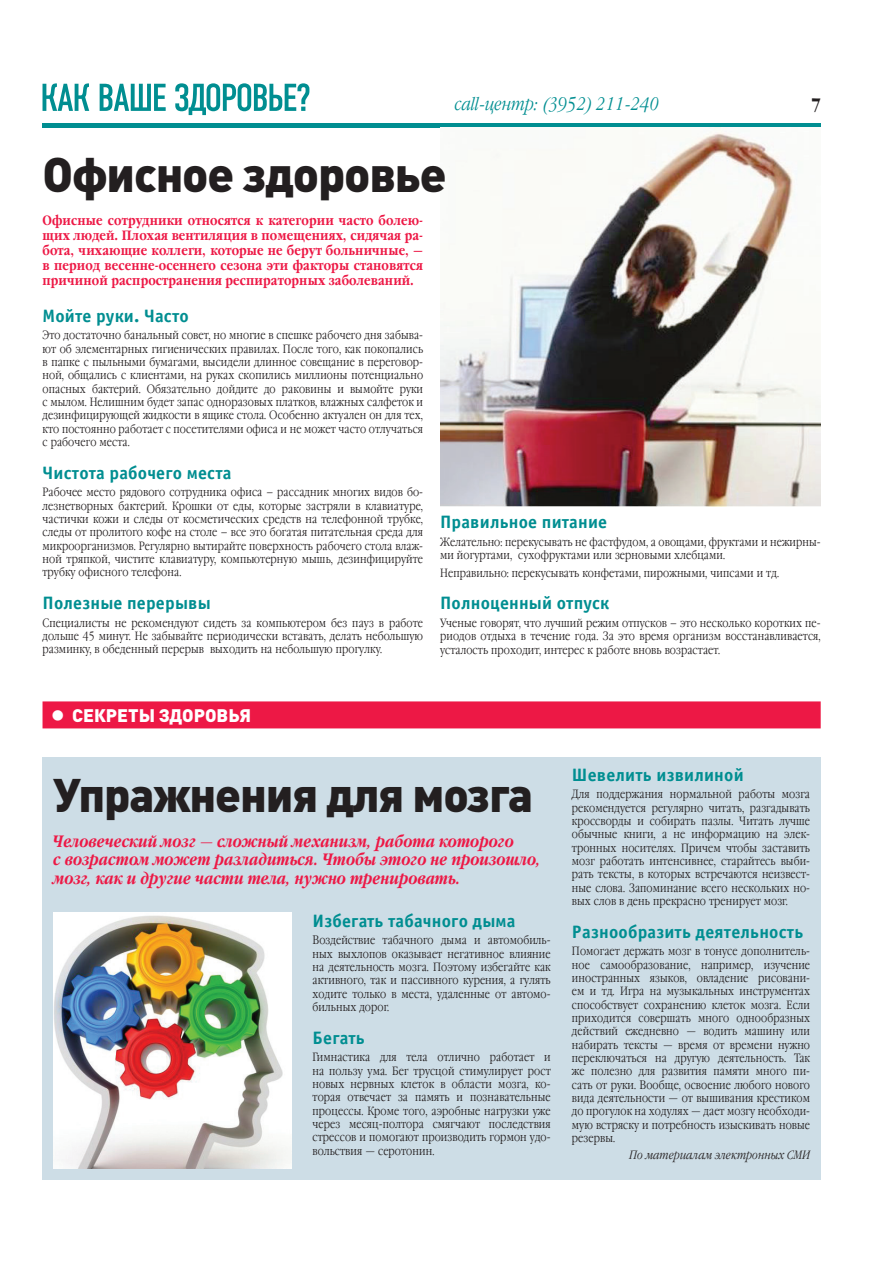
<style>
.page{position:relative;width:893px;height:1263px;background:#fff}
.page>*{position:absolute;margin:0;border:0;box-sizing:border-box;transform-origin:0 0}
.t1{font:900 48px "DIN Cyr";letter-spacing:-.025em;color:#231f20}
.t2{font:900 46.5px "DIN Cyr";letter-spacing:-.025em;color:#231f20}
.t3{font:700 18px "Officina Sans C";letter-spacing:.01em;color:#008e91}
.t4{font:italic 300 18px "Garamond Narrow C";color:#008e91}
.t5{font:900 18px "DIN Cyr";color:#fff}
.t6{font:700 18px "Garamond Narrow C";color:#231f20}
.t7{font:italic 700 16.5px/18.3px "Garamond Narrow C";letter-spacing:.01em;color:#ed1845}
.t8{font:700 13.5px/15px "Garamond Narrow C";letter-spacing:.01em;color:#ed1845;text-align:justify}
.t9{font:300 12px/13.4px "Garamond Narrow C";letter-spacing:.01em;color:#231f20;text-align:justify}
.t10{font:italic 300 12px "Garamond Narrow C";letter-spacing:.01em;color:#231f20}
</style>
<div class="page">
<div style="left:43px;top:123px;width:778px;height:5px;background:#008e91"></div>
<svg style="left:43px;top:83px;width:266px;height:32px"></svg>
<img style="left:440px;top:130px;width:381px;height:376px">
<div style="left:43px;top:757px;width:778px;height:422px;background:#cddde6"></div>
<img style="left:53px;top:913px;width:238px;height:256px">
<div style="left:43px;top:701px;width:778px;height:27px;background:#ed1845"></div>
<h3 class="t4" style="left:454px;top:94px;width:206px">call-центр: (3952) 211-240</h3>
<h3 class="t6" style="left:812px;top:95px;width:10px">7</h3>
<h1 class="t1" style="left:43px;top:142px;width:406px">Офисное здоровье</h1>
<p class="t8" style="left:43px;top:213px;width:382px">Офисные сотрудники относятся к категории часто болею&shy;щих людей. Плохая вентиляция в помещениях, сидячая ра&shy;бота, чихающие коллеги, которые не берут больничные, — в период весенне-осеннего сезона эти факторы становятся причиной распространения респираторных заболеваний.</p>
<h3 class="t3" style="left:43px;top:306px;width:148px">Мойте руки. Часто</h3>
<p class="t9" style="left:43px;top:329px;width:382px">Это достаточно банальный совет, но многие в спешке рабочего дня забыва&shy;ют об элементарных гигиенических правилах. После того, как покопались в папке с пыльными бумагами, высидели длинное совещание в переговор&shy;ной, общались с клиентами, на руках скопились миллионы потенциально опасных бактерий. Обязательно дойдите до раковины и вымойте руки с мылом. Нелишним будет запас одноразовых платков, влажных салфеток и дезинфицирующей жидкости в ящике стола. Особенно актуален он для тех, кто постоянно работает с посетителями офиса и не может часто отлучаться с рабочего места.</p>
<h3 class="t3" style="left:43px;top:462px;width:190px">Чистота рабочего места</h3>
<p class="t9" style="left:43px;top:486px;width:382px">Рабочее место рядового сотрудника офиса – рассадник многих видов бо&shy;лезнетворных бактерий. Крошки от еды, которые застряли в клавиатуре, частички кожи и следы от косметических средств на телефонной трубке, следы от пролитого кофе на столе – все это богатая питательная среда для микроорганизмов. Регулярно вытирайте поверхность рабочего стола влаж&shy;ной тряпкой, чистите клавиатуру, компьютерную мышь, дезинфицируйте трубку офисного телефона.</p>
<h3 class="t3" style="left:43px;top:593px;width:170px">Полезные перерывы</h3>
<p class="t9" style="left:43px;top:616px;width:382px">Специалисты не рекомендуют сидеть за компьютером без пауз в работе дольше 45 минут. Не забывайте периодически вставать, делать небольшую разминку, в обеденный перерыв выходить на небольшую прогулку.</p>
<h3 class="t3" style="left:440px;top:512px;width:169px">Правильное питание</h3>
<p class="t9" style="left:440px;top:535px;width:382px">Желательно: перекусывать не фастфудом, а овощами, фруктами и нежирны&shy;ми йогуртами, сухофруктами или зерновыми хлебцами.</p>
<p class="t9" style="left:440px;top:566px;width:340px">Неправильно: перекусывать конфетами, пирожными, чипсами и тд.</p>
<h3 class="t3" style="left:440px;top:593px;width:171px">Полноценный отпуск</h3>
<p class="t9" style="left:440px;top:617px;width:382px">Ученые говорят, что лучший режим отпусков – это несколько коротких пе&shy;риодов отдыха в течение года. За это время организм восстанавливается, усталость проходит, интерес к работе вновь возрастает.</p>
<h3 class="t5" style="left:72px;top:703px;width:181px">Секреты здоров ья</h3>
<h2 class="t2" style="left:53px;top:763px;width:481px">Упражнения для мозга</h2>
<h3 class="t7" style="left:53px;top:833px;width:489px">Человеческий мозг — сложный механизм, работа которого<br>с возрастом может разладиться. Чтобы этого не произошло, мозг, как и другие части тела, нужно тренировать.</h3>
<h3 class="t3" style="left:313px;top:910px;width:205px">Избегать табачного дыма</h3>
<p class="t9" style="left:313px;top:934px;width:240px">Воздействие табачного дыма и автомобиль&shy;ных выхлопов оказывает негативное влияние на деятельность мозга. Поэтому избегайте как активного, так и пассивного курения, а гулять ходите только в места, удаленные от автомо&shy;бильных дорог.</p>
<h3 class="t3" style="left:313px;top:1027px;width:54px">Бегать</h3>
<p class="t9" style="left:313px;top:1051px;width:240px">Гимнастика для тела отлично работает и на пользу ума. Бег трусцой стимулирует рост новых нервных клеток в области мозга, ко&shy;торая отвечает за память и познавательные процессы. Кроме того, аэробные нагрузки уже через месяц-полтора смягчают последствия стрессов и помогают производить гормон удо&shy;вольствия — серотонин.</p>
<h3 class="t3" style="left:572px;top:765px;width:173px">Шевелить извилиной</h3>
<p class="t9" style="left:572px;top:788px;width:240px">Для поддержания нормальной работы мозга рекомендуется регулярно читать, разгадывать кроссворды и собирать пазлы. Читать лучше обычные книги, а не информацию на элек&shy;тронных носителях. Причем чтобы заставить мозг работать интенсивнее, старайтесь выби&shy;рать тексты, в которых встречаются неизвест&shy;ные слова. Запоминание всего нескольких но&shy;вых слов в день прекрасно тренирует мозг.</p>
<h3 class="t3" style="left:572px;top:921px;width:233px">Разнообразить деятельность</h3>
<p class="t9" style="left:572px;top:945px;width:240px">Помогает держать мозг в тонусе дополнитель&shy;ное самообразование, например, изучение иностранных языков, овладение рисовани&shy;ем и тд. Игра на музыкальных инструментах способствует сохранению клеток мозга. Если приходится совершать много однообразных действий ежедневно — водить машину или набирать тексты — время от времени нужно переключаться на другую деятельность. Так же полезно для развития памяти много пи&shy;сать от руки. Вообще, освоение любого нового вида деятельности — от вышивания крестиком до прогулок на ходулях — дает мозгу необходи&shy;мую встряску и потребность изыскивать новые резервы.</p>
<p class="t10" style="left:629px;top:1148px;width:182px">По материалам электронных СМИ</p>
</div>
